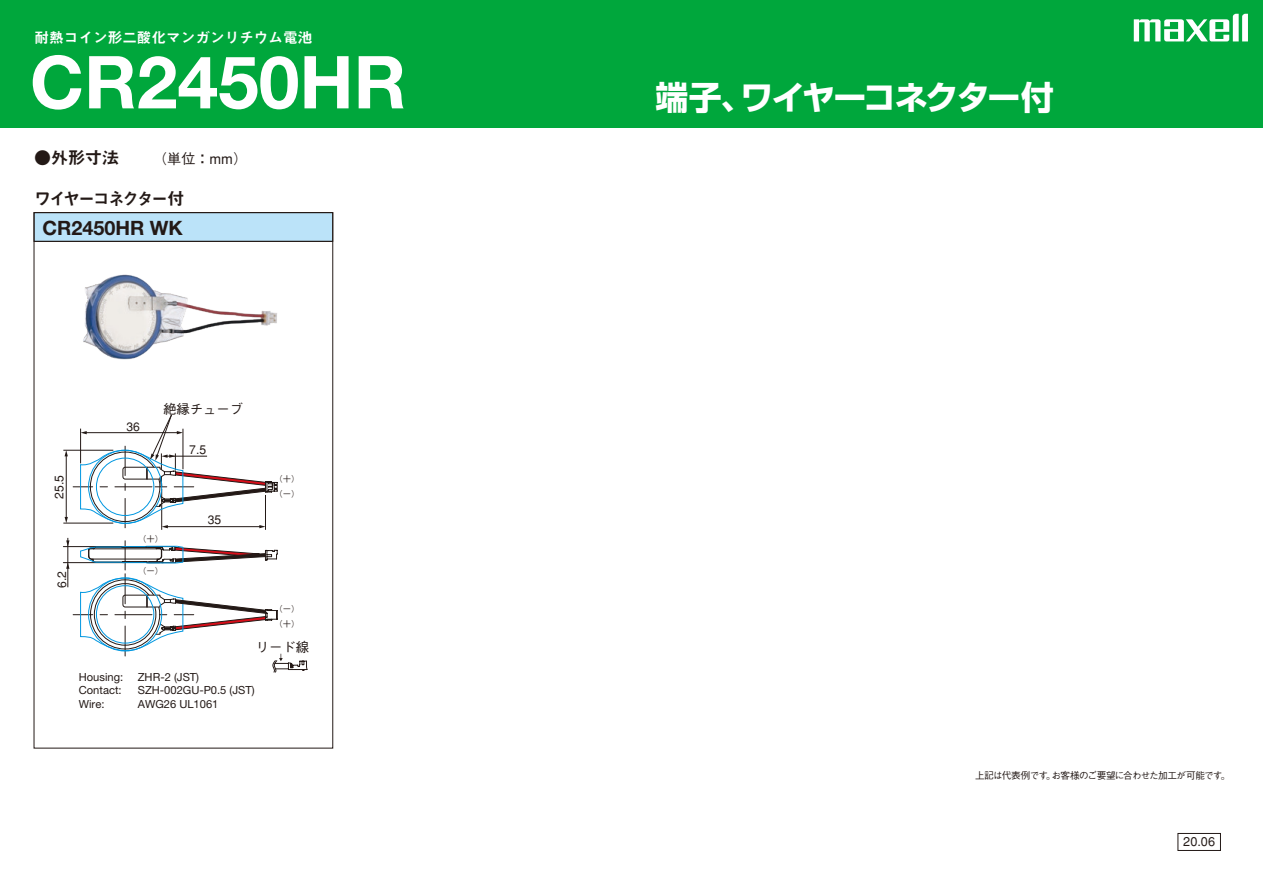
<style>
.page{position:relative;width:1263px;height:893px;background:#fff}
.page>*{position:absolute;margin:0;border:0;box-sizing:border-box;transform-origin:0 0}
.t1{font:700 73.05px "Helvetica Neue";color:#fff}
.t2{font:700 32.85px "Shin Go";letter-spacing:-.045em;color:#fff}
.t3{font:700 19.8px "Helvetica Neue";color:#231916}
.t4{font:16.95px "Midashi Go MB31";letter-spacing:-.12em;color:#231916}
.t5{font:14.55px "Midashi Go MB31";color:#fff}
.t6{font:500 13.35px "Gothic BBB";color:#231916}
.t7{font:500 12.75px "Gothic BBB";color:#231916}
.t8{font:500 12.15px "Gothic BBB";color:#231916}
.t9{font:11.1px/13.4px "Helvetica Neue";color:#231916}
.t10{font:500 9.6px "Gothic BBB";letter-spacing:-.07em;color:#231916}
.t11{font:500 8.4px/15.1px "Gothic BBB";color:#231916}
.s1{font-family:"Gothic BBB";font-weight:500;font-size:14.1px}
</style>
<div class="page">
<div style="left:0;top:0;width:1263px;height:128px;background:#00a73c"></div>
<svg style="left:1134px;top:14px;width:114px;height:27px"></svg>
<div style="left:34px;top:212px;width:299px;height:30px;background:#bbe3f9"></div>
<hr style="left:34px;top:241px;width:299px;height:1px;background:#231916">
<hr style="left:63px;top:450px;width:50px;height:1px;background:#231916">
<hr style="left:63px;top:523px;width:50px;height:1px;background:#231916">
<hr style="left:63px;top:546px;width:61px;height:1px;background:#231916">
<hr style="left:63px;top:562px;width:61px;height:1px;background:#231916">
<svg style="left:65px;top:414px;width:243px;height:259px"></svg>
<hr style="left:125px;top:446px;width:1px;height:30px;background:#231916">
<hr style="left:125px;top:574px;width:1px;height:30px;background:#231916">
<hr style="left:166px;top:456px;width:41px;height:1px;background:#231916">
<div style="left:96px;top:458px;width:58px;height:58px;border:1px solid #0097e0;border-radius:50%"></div>
<div style="left:88px;top:450px;width:74px;height:74px;border:1px solid #0097e0;border-radius:50%"></div>
<div style="left:88px;top:577px;width:74px;height:74px;border:1px solid #0097e0;border-radius:50%"></div>
<div style="left:96px;top:585px;width:58px;height:59px;border:1px solid #0097e0;border-radius:50%"></div>
<img style="left:83px;top:274px;width:194px;height:86px">
<div style="left:1178px;top:833px;width:43px;height:18px;border:1px solid #231916"></div>
<h3 class="t5" style="left:35px;top:29px;width:279px">耐熱コイン形二酸化マンガンリチウム電池</h3>
<h1 class="t1" style="left:30px;top:37px;width:378px">CR2450HR</h1>
<h3 class="t4" style="left:34px;top:147px;width:215px">●外形寸法　　<span class="s1">（単位：mm）</span></h3>
<h3 class="t4" style="left:34px;top:189px;width:152px">ワイヤーコネクター付</h3>
<h3 class="t3" style="left:43px;top:215px;width:142px">CR2450HR WK</h3>
<p class="t8" style="left:52px;top:498px;width:25px;rotate:-90deg">25.5</p>
<p class="t8" style="left:55px;top:588px;width:18px;rotate:-90deg">6.2</p>
<p class="t8" style="left:126px;top:420px;width:15px">36</p>
<p class="t6" style="left:163px;top:402px;width:81px">絶縁チューブ</p>
<p class="t8" style="left:189px;top:443px;width:18px">7.5</p>
<p class="t8" style="left:208px;top:512px;width:15px">35</p>
<p class="t11" style="left:138px;top:531px;width:27px">（＋）</p>
<p class="t11" style="left:138px;top:564px;width:27px">（－）</p>
<p class="t11" style="left:274px;top:471px;width:27px">（＋）（－）</p>
<p class="t11" style="left:274px;top:601px;width:27px">（－）</p>
<p class="t11" style="left:274px;top:616px;width:27px">（＋）</p>
<p class="t6" style="left:256px;top:639px;width:55px">リード線</p>
<p class="t9" style="left:79px;top:670px;width:46px">Housing:<br>Contact:<br>Wire:</p>
<p class="t9" style="left:138px;top:670px;width:118px">ZHR-2 (JST)<br>SZH-002GU-P0.5 (JST)<br>AWG26 UL1061</p>
<h2 class="t2" style="left:655px;top:76px;width:400px">端子、ワイヤーコネクター付</h2>
<p class="t10" style="left:975px;top:770px;width:257px">上記は代表例です。お客様のご要望に合わせた加工が可能です。</p>
<p class="t7" style="left:1183px;top:834px;width:33px">20.06</p>
</div>
